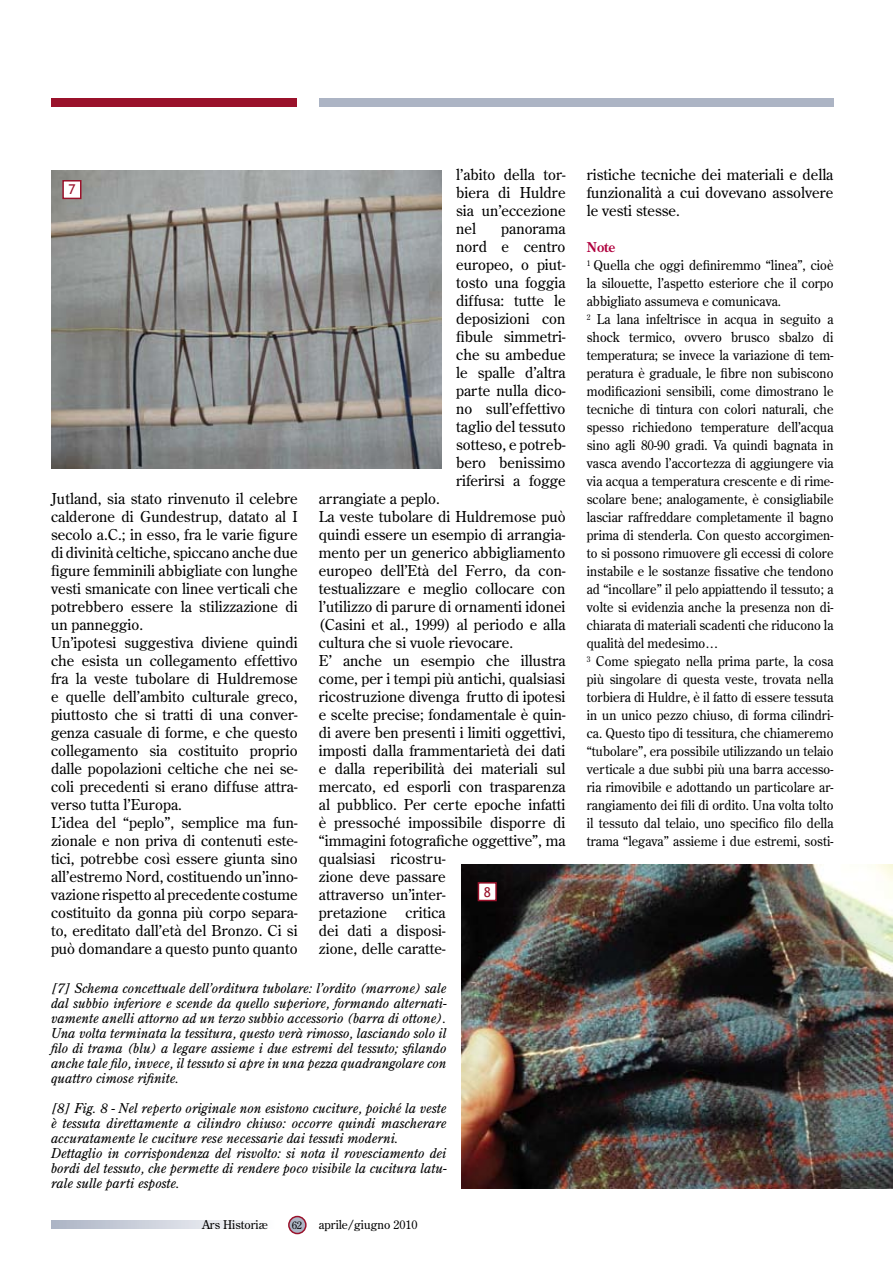
<style>
.page{position:relative;width:893px;height:1263px;background:#fff}
.page>*{position:absolute;margin:0;border:0;box-sizing:border-box;transform-origin:0 0}
.t1{font:15px/18px "Century Old Style";letter-spacing:.005em;color:#000;text-align:justify}
.t2{font:13.5px/18px "Century Old Style";letter-spacing:.005em;color:#000;scale:.95 1}
.t3{font:italic 13.5px/15px "Century Old Style";color:#000;text-align:justify}
.t4{font:13.5px "Trebuchet MS";color:#9a122b}
.t5{font:12px "Century Old Style";color:#000}
.t6{font:10.5px "Century Old Style";color:#000}
.s1{font-weight:700;color:#b0003e}
</style>
<div class="page">
<div style="left:319px;top:98px;width:514px;height:8px;background:#acb4c4"></div>
<div style="left:289px;top:1216px;width:17px;height:17px;background:#acb4c4;border-radius:50%"></div>
<div style="left:288px;top:1216px;width:19px;height:18px;border:2px solid #9a122b;border-radius:50%"></div>
<svg style="left:51px;top:1220px;width:199px;height:9px;background:#cfd4de"></svg>
<div style="left:51px;top:98px;width:246px;height:8px;background:#9a122b"></div>
<img style="left:51px;top:170px;width:390px;height:298px">
<img style="left:462px;top:864px;width:431px;height:324px">
<div style="left:63px;top:181px;width:18px;height:17px;background:#fff"></div>
<div style="left:62px;top:180px;width:19px;height:19px;border:2px solid #9a122b"></div>
<div style="left:478px;top:883px;width:18px;height:17px;background:#fff"></div>
<div style="left:478px;top:882px;width:19px;height:19px;border:2px solid #9a122b"></div>
<p class="t4" style="left:68px;top:182px;width:9px">7</p>
<p class="t1" style="left:51px;top:489px;width:248px;text-align:left">Jutland, sia stato rinvenuto il celebre calderone di Gundestrup, datato al I secolo a.C.; in esso, fra le varie figure di divinità celtiche, spiccano anche due figure femminili abbigliate con lunghe vesti smanicate con linee verticali che potrebbero essere la stilizzazione di un panneggio.<br>Un’ipotesi suggestiva diviene quindi che esista un collegamento effettivo fra la veste tubolare di Huldremose e quelle dell’ambito culturale greco, piuttosto che si tratti di una conver&shy;genza casuale di forme, e che questo collegamento sia costituito proprio dalle popolazioni celtiche che nei se&shy;coli precedenti si erano diffuse attra&shy;verso tutta l’Europa.<br>L’idea del “peplo”, semplice ma fun&shy;zionale e non priva di contenuti este&shy;tici, potrebbe così essere giunta sino all’estremo Nord, costituendo un’inno&shy;vazione rispetto al precedente costume costituito da gonna più corpo separa&shy;to, ereditato dall’età del Bronzo. Ci si può domandare a questo punto quanto</p>
<p class="t1" style="left:456px;top:165px;width:111px">l’abito della tor&shy;biera di Huldre sia un’eccezione nel</p>
<p class="t1" style="left:456px;top:219px;width:111px;text-indent:45px">panorama nord e centro europeo, o piut&shy;tosto una foggia diffusa: tutte le deposizioni con fibule simmetri&shy;che su ambedue le spalle d’altra parte nulla dico&shy;no sull’effettivo taglio del tessuto sotteso, e potreb&shy;bero benissimo riferirsi a fogge</p>
<p class="t1" style="left:319px;top:489px;width:248px;text-align:left">arrangiate a peplo.<br>La veste tubolare di Huldremose può quindi essere un esempio di arrangia&shy;mento per un generico abbigliamento europeo dell’Età del Ferro, da con&shy;testualizzare e meglio collocare con l’utilizzo di parure di ornamenti idonei (Casini et al., 1999) al periodo e alla cultura che si vuole rievocare.<br>E’ anche un esempio che illustra come, per i tempi più antichi, qualsiasi ricostruzione divenga frutto di ipotesi e scelte precise; fondamentale è quin&shy;di avere ben presenti i limiti oggettivi, imposti dalla frammentarietà dei dati e dalla reperibilità dei materiali sul mercato, ed esporli con trasparenza al pubblico. Per certe epoche infatti è pressoché impossibile disporre di “immagini fotografiche oggettive”, ma qualsiasi ricostru-<br>zione deve passare<br>attraverso un’inter-<br>pretazione critica<br>dei dati a disposi-<br>zione, delle caratte-</p>
<p class="t4" style="left:484px;top:884px;width:9px">8</p>
<p class="t3" style="left:51px;top:980px;width:397px">[7] Schema concettuale dell’orditura tubolare: l’ordito (marrone) sale dal subbio inferiore e scende da quello superiore, formando alternati&shy;vamente anelli attorno ad un terzo subbio accessorio (barra di ottone).<br>Una volta terminata la tessitura, questo verà rimosso, lasciando solo il filo di trama (blu) a legare assieme i due estremi del tessuto; sfilando anche tale filo, invece, il tessuto si apre in una pezza quadrangolare con quattro cimose rifinite.</p>
<p class="t3" style="left:51px;top:1100px;width:397px;text-align:left">[8] Fig. 8 - Nel reperto originale non esistono cuciture, poiché la veste è tessuta direttamente a cilindro chiuso: occorre quindi mascherare accuratamente le cuciture rese necessarie dai tessuti moderni.<br>Dettaglio in corrispondenza del risvolto: si nota il rovesciamento dei bordi del tessuto, che permette di rendere poco visibile la cucitura latu&shy;rale sulle parti esposte.</p>
<p class="t5" style="left:202px;top:1217px;width:67px">Ars Historiæ</p>
<p class="t6" style="left:292px;top:1218px;width:12px">62</p>
<p class="t5" style="left:319px;top:1217px;width:100px">aprile/giugno 2010</p>
<p class="t1" style="left:587px;top:165px;width:248px">ristiche tecniche dei materiali e della funzionalità a cui dovevano assolvere le vesti stesse.</p>
<p class="t2" style="left:587px;top:238px;width:261px"><span class="s1">Note<br></span><sup>1</sup> Quella che oggi definiremmo “linea”, cioè la silouette, l’aspetto esteriore che il corpo abbigliato assumeva e comunicava.<br><sup>2</sup> La lana infeltrisce in acqua in seguito a shock termico, ovvero brusco sbalzo di temperatura; se invece la variazione di tem&shy;peratura è graduale, le fibre non subiscono modificazioni sensibili, come dimostrano le tecniche di tintura con colori naturali, che spesso richiedono temperature dell’acqua sino agli 80-90 gradi. Va quindi bagnata in vasca avendo l’accortezza di aggiungere via via acqua a temperatura crescente e di rime&shy;scolare bene; analogamente, è consigliabile lasciar raffreddare completamente il bagno prima di stenderla. Con questo accorgimen&shy;to si possono rimuovere gli eccessi di colore instabile e le sostanze fissative che tendono ad “incollare” il pelo appiattendo il tessuto; a volte si evidenzia anche la presenza non di&shy;chiarata di materiali scadenti che riducono la qualità del medesimo…<br><sup>3</sup> Come spiegato nella prima parte, la cosa più singolare di questa veste, trovata nella torbiera di Huldre, è il fatto di essere tessuta in un unico pezzo chiuso, di forma cilindri&shy;ca. Questo tipo di tessitura, che chiameremo “tubolare”, era possibile utilizzando un telaio verticale a due subbi più una barra accesso&shy;ria rimovibile e adottando un particolare ar&shy;rangiamento dei fili di ordito. Una volta tolto il tessuto dal telaio, uno specifico filo della trama “legava” assieme i due estremi, sosti-</p>
</div>
